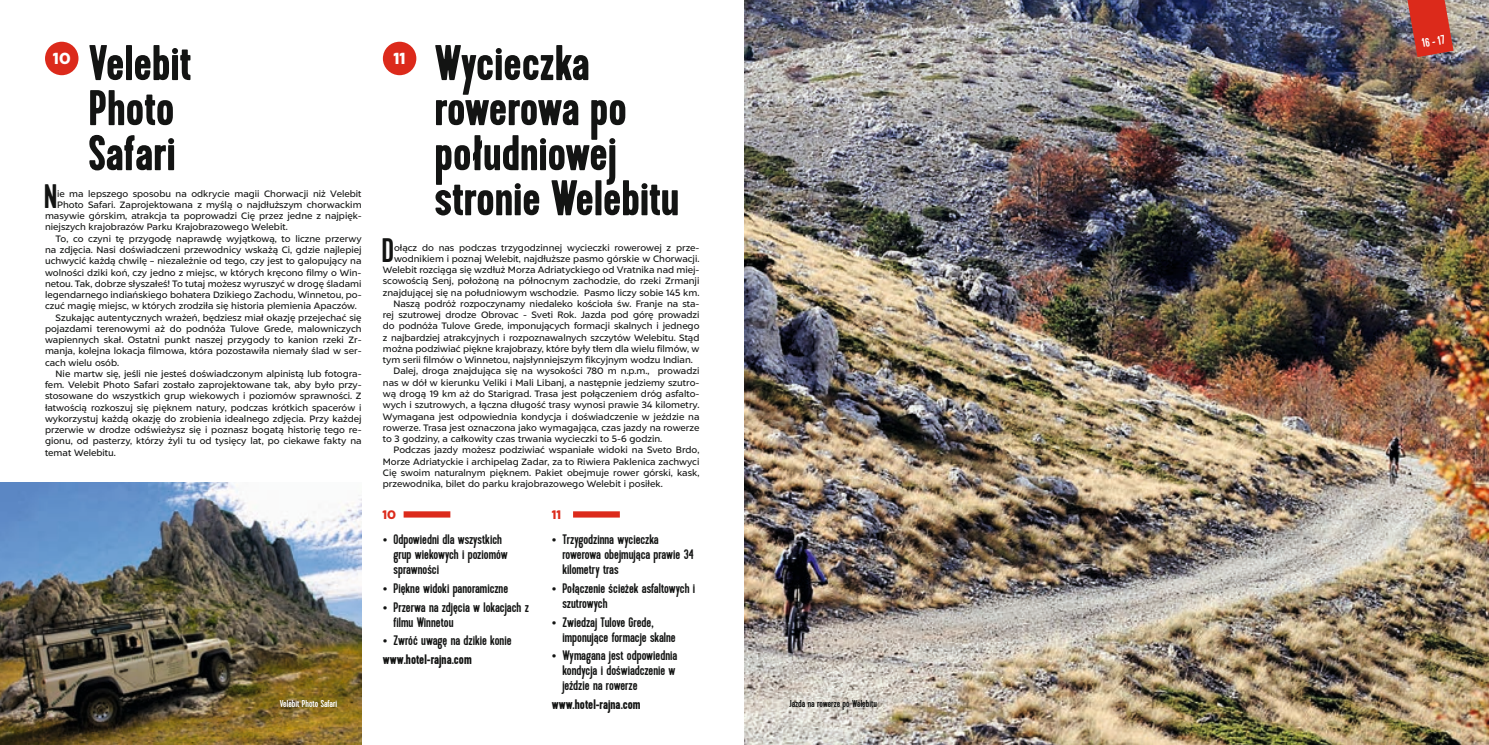
<style>
.page{position:relative;width:1489px;height:745px;background:#fff}
.page>*{position:absolute;margin:0;border:0;box-sizing:border-box;transform-origin:0 0}
.t1{font:700 50px/45px "Kapra";color:#131413}
.t2{font:33.88px "Kapra";color:#131413}
.t3{font:900 16.25px "Liszt FY";color:#fff}
.t4{font:13.75px/15px "Kapra";color:#131413}
.t5{font:700 13.75px "Kapra";color:#131413}
.t6{font:12.5px "Kapra";color:#fff}
.t7{font:900 12.5px "Liszt FY";color:#dc2a1b}
.t8{font:10px "Kapra";color:#131413}
.t9{font:10px "Kapra";color:#fff}
.t10{font:9.38px "Liszt FY";color:#131413}
.s1{font-family:"Liszt FY";font-weight:900}
.s2{font-weight:700}
</style>
<div class="page">
<img style="left:744px;top:0;width:744px;height:744px">
<svg style="left:1407px;top:0;width:46px;height:57px;background:#c93e33"></svg>
<img style="left:0;top:482px;width:361px;height:262px">
<div style="left:45px;top:42px;width:33px;height:33px;background:#dc2a1b;border-radius:50%"></div>
<div style="left:383px;top:42px;width:33px;height:33px;background:#dc2a1b;border-radius:50%"></div>
<div style="left:403px;top:511px;width:47px;height:6px;background:#dc2a1b"></div>
<div style="left:573px;top:511px;width:47px;height:6px;background:#dc2a1b"></div>
<h1 class="t1" style="left:89px;top:42px;width:104px">Velebit<br>Photo<br>Safari</h1>
<h1 class="t1" style="left:434px;top:42px;width:246px">Wycieczka rowerowa po południowej stronie Welebitu</h1>
<h3 class="t3" style="left:53px;top:48px;width:19px">10</h3>
<h3 class="t3" style="left:393px;top:48px;width:14px">11</h3>
<h2 class="t2" style="left:44px;top:176px;width:15px">N</h2>
<p class="t10" style="left:57px;top:187px;width:306px">ie ma lepszego sposobu na odkrycie magii Chorwacji niż Velebit</p>
<p class="t10" style="left:57px;top:199px;width:306px">Photo Safari. Zaprojektowana z myślą o najdłuższym chorwackim</p>
<p class="t10" style="left:45px;top:210px;width:318px">masywie górskim, atrakcja ta poprowadzi Cię przez jedne z najpięk-</p>
<p class="t10" style="left:45px;top:221px;width:244px">niejszych krajobrazów Parku Krajobrazowego Welebit.</p>
<p class="t10" style="left:56px;top:232px;width:307px">To, co czyni tę przygodę naprawdę wyjątkową, to liczne przerwy</p>
<p class="t10" style="left:45px;top:244px;width:318px">na zdjęcia. Nasi doświadczeni przewodnicy wskażą Ci, gdzie najlepiej</p>
<p class="t10" style="left:45px;top:255px;width:318px">uchwycić każdą chwilę – niezależnie od tego, czy jest to galopujący na</p>
<p class="t10" style="left:45px;top:266px;width:318px">wolności dziki koń, czy jedno z miejsc, w których kręcono filmy o Win-</p>
<p class="t10" style="left:45px;top:277px;width:318px">netou. Tak, dobrze słyszałeś! To tutaj możesz wyruszyć w drogę śladami</p>
<p class="t10" style="left:45px;top:289px;width:318px">legendarnego indiańskiego bohatera Dzikiego Zachodu, Winnetou, po-</p>
<p class="t10" style="left:45px;top:300px;width:313px">czuć magię miejsc, w których zrodziła się historia plemienia Apaczów.</p>
<p class="t10" style="left:56px;top:311px;width:307px">Szukając autentycznych wrażeń, będziesz miał okazję przejechać się</p>
<p class="t10" style="left:45px;top:322px;width:318px">pojazdami terenowymi aż do podnóża Tulove Grede, malowniczych</p>
<p class="t10" style="left:45px;top:334px;width:318px">wapiennych skał. Ostatni punkt naszej przygody to kanion rzeki Zr-</p>
<p class="t10" style="left:45px;top:345px;width:318px">manja, kolejna lokacja filmowa, która pozostawiła niemały ślad w ser-</p>
<p class="t10" style="left:45px;top:356px;width:76px">cach wielu osób.</p>
<p class="t10" style="left:56px;top:367px;width:307px">Nie martw się, jeśli nie jesteś doświadczonym alpinistą lub fotogra-</p>
<p class="t10" style="left:45px;top:379px;width:318px">fem. Velebit Photo Safari zostało zaprojektowane tak, aby było przy-</p>
<p class="t10" style="left:45px;top:390px;width:318px">stosowane do wszystkich grup wiekowych i poziomów sprawności. Z</p>
<p class="t10" style="left:45px;top:401px;width:318px">łatwością rozkoszuj się pięknem natury, podczas krótkich spacerów i</p>
<p class="t10" style="left:45px;top:412px;width:318px">wykorzystuj każdą okazję do zrobienia idealnego zdjęcia. Przy każdej</p>
<p class="t10" style="left:45px;top:424px;width:318px">przerwie w drodze odświeżysz się i poznasz bogatą historię tego re-</p>
<p class="t10" style="left:45px;top:435px;width:318px">gionu, od pasterzy, którzy żyli tu od tysięcy lat, po ciekawe fakty na</p>
<p class="t10" style="left:45px;top:446px;width:72px">temat Welebitu.</p>
<h2 class="t2" style="left:382px;top:230px;width:14px">D</h2>
<p class="t10" style="left:394px;top:241px;width:307px">ołącz do nas podczas trzygodzinnej wycieczki rowerowej z prze-</p>
<p class="t10" style="left:394px;top:253px;width:307px">wodnikiem i poznaj Welebit, najdłuższe pasmo górskie w Chorwacji.</p>
<p class="t10" style="left:383px;top:264px;width:318px">Welebit rozciąga się wzdłuż Morza Adriatyckiego od Vratnika nad miej-</p>
<p class="t10" style="left:383px;top:275px;width:318px">scowością Senj, położoną na północnym zachodzie, do rzeki Zrmanji</p>
<p class="t10" style="left:383px;top:286px;width:318px">znajdującej się na południowym wschodzie. Pasmo liczy sobie 145 km.</p>
<p class="t10" style="left:393px;top:298px;width:307px">Naszą podróż rozpoczynamy niedaleko kościoła św. Franje na sta-</p>
<p class="t10" style="left:383px;top:309px;width:318px">rej szutrowej drodze Obrovac - Sveti Rok. Jazda pod górę prowadzi</p>
<p class="t10" style="left:383px;top:320px;width:318px">do podnóża Tulove Grede, imponujących formacji skalnych i jednego</p>
<p class="t10" style="left:383px;top:331px;width:318px">z najbardziej atrakcyjnych i rozpoznawalnych szczytów Welebitu. Stąd</p>
<p class="t10" style="left:383px;top:343px;width:318px">można podziwiać piękne krajobrazy, które były tłem dla wielu filmów, w</p>
<p class="t10" style="left:383px;top:354px;width:311px">tym serii filmów o Winnetou, najsłynniejszym fikcyjnym wodzu Indian.</p>
<p class="t10" style="left:393px;top:365px;width:307px">Dalej, droga znajdująca się na wysokości 780 m n.p.m., prowadzi</p>
<p class="t10" style="left:383px;top:376px;width:318px">nas w dół w kierunku Veliki i Mali Libanj, a następnie jedziemy szutro-</p>
<p class="t10" style="left:383px;top:388px;width:318px">wą drogą 19 km aż do Starigrad. Trasa jest połączeniem dróg asfalto-</p>
<p class="t10" style="left:383px;top:399px;width:318px">wych i szutrowych, a łączna długość trasy wynosi prawie 34 kilometry.</p>
<p class="t10" style="left:383px;top:410px;width:318px">Wymagana jest odpowiednia kondycja i doświadczenie w jeździe na</p>
<p class="t10" style="left:383px;top:421px;width:318px">rowerze. Trasa jest oznaczona jako wymagająca, czas jazdy na rowerze</p>
<p class="t10" style="left:383px;top:433px;width:281px">to 3 godziny, a całkowity czas trwania wycieczki to 5-6 godzin.</p>
<p class="t10" style="left:393px;top:444px;width:307px">Podczas jazdy możesz podziwiać wspaniałe widoki na Sveto Brdo,</p>
<p class="t10" style="left:383px;top:455px;width:318px">Morze Adriatyckie i archipelag Zadar, za to Riwiera Paklenica zachwyci</p>
<p class="t10" style="left:383px;top:466px;width:318px">Cię swoim naturalnym pięknem. Pakiet obejmuje rower górski, kask,</p>
<p class="t10" style="left:383px;top:478px;width:281px">przewodnika, bilet do parku krajobrazowego Welebit i posiłek.</p>
<h3 class="t7" style="left:382px;top:506px;width:15px">10</h3>
<h3 class="t7" style="left:552px;top:506px;width:11px">11</h3>
<h3 class="t4" style="left:393px;top:532px;width:116px;text-indent:-11px"><span class="s1">•</span> Odpowiedni dla wszystkich grup wiekowych i poziomów sprawności</h3>
<h3 class="t4" style="left:383px;top:580px;width:127px"><span class="s1">•</span> Piękne widoki panoramiczne</h3>
<h3 class="t4" style="left:393px;top:599px;width:137px;text-indent:-11px"><span class="s1">•</span> Przerwa na zdjęcia w lokacjach z filmu Winnetou</h3>
<h3 class="t4" style="left:383px;top:631px;width:130px;line-height:18.5px"><span class="s1">•</span> Zwróć uwagę na dzikie konie <span class="s2">www.hotel-rajna.com</span></h3>
<h3 class="t4" style="left:562px;top:532px;width:133px;text-indent:-11px"><span class="s1">•</span> Trzygodzinna wycieczka rowerowa obejmująca prawie 34 kilometry tras</h3>
<h3 class="t4" style="left:562px;top:580px;width:134px;text-indent:-11px"><span class="s1">•</span> Połączenie ścieżek asfaltowych i szutrowych</h3>
<h3 class="t4" style="left:562px;top:614px;width:115px;text-indent:-11px"><span class="s1">•</span> Zwiedzaj Tulove Grede, imponujące formacje skalne</h3>
<h3 class="t4" style="left:562px;top:648px;width:116px;text-indent:-11px"><span class="s1">•</span> Wymagana jest odpowiednia kondycja i doświadczenie w jeździe na rowerze</h3>
<h3 class="t5" style="left:552px;top:695px;width:90px">www.hotel-rajna.com</h3>
<p class="t9" style="left:280px;top:697px;width:59px">Velebit Photo Safari</p>
<p class="t8" style="left:789px;top:697px;width:89px">Jazda na rowerze po Welebitu</p>
<h3 class="t6" style="left:1420px;top:36px;width:24px;rotate:-10deg">16 - 17</h3>
</div>
